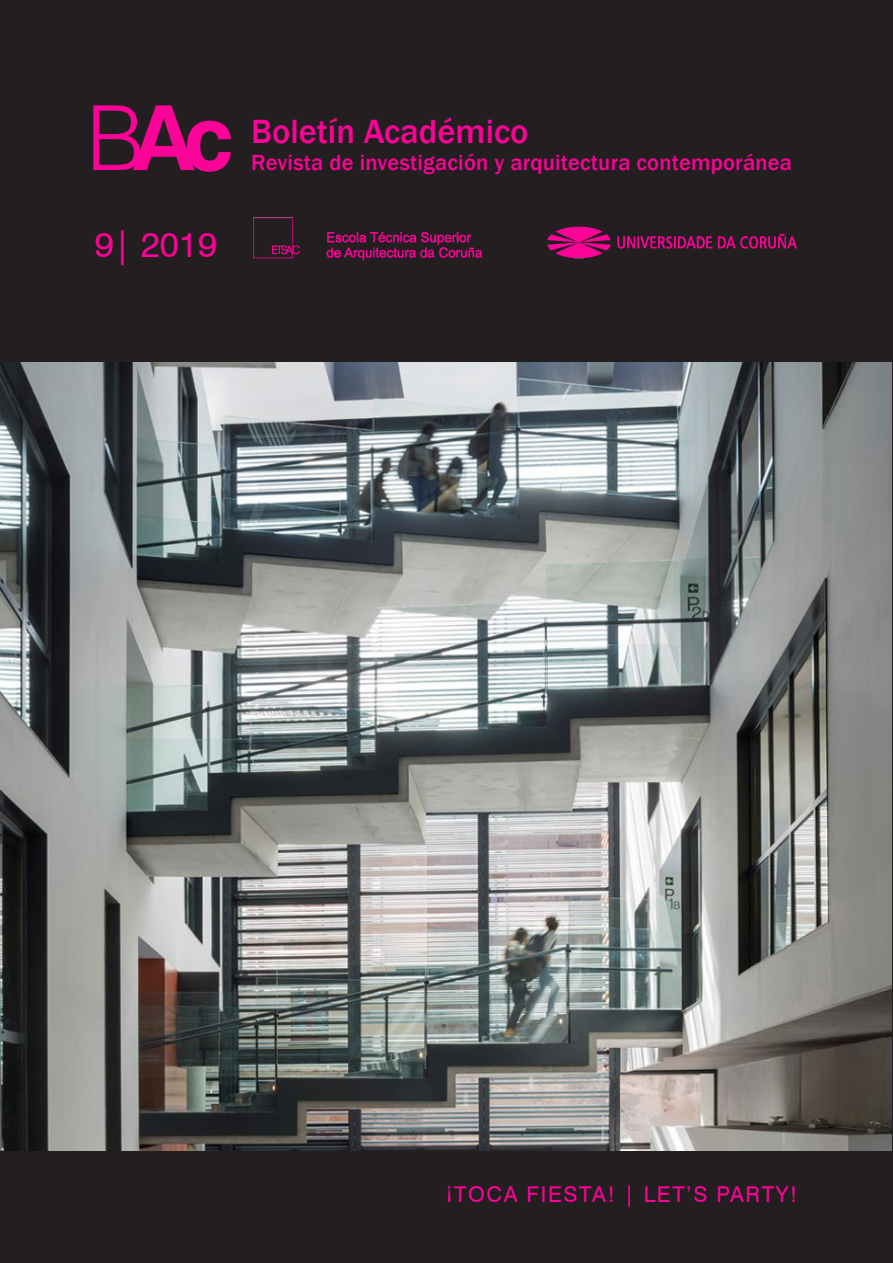
<style>
.page{position:relative;width:893px;height:1263px;background:#231f20}
.page>*{position:absolute;margin:0;border:0;box-sizing:border-box;transform-origin:0 0}
.t1{font:700 90px "Swiss 721 BT";color:#fa0396}
.t2{font:34.8px "Swiss 721 BT";color:#fa0396}
.t3{font:500 34.5px "Franklin Gothic";color:#fa0396}
.t4{font:500 22.5px "Franklin Gothic";letter-spacing:.01em;color:#fa0396}
.t5{font:21.75px "Swiss 721 BT";letter-spacing:.07em;color:#fa0396}
.s1{font-weight:300}
</style>
<div class="page">
<div style="left:86px;top:81px;width:169px;height:89px;background:#231f20"></div>
<div style="left:251px;top:102px;width:567px;height:68px;background:#231f20"></div>
<div style="left:86px;top:231px;width:146px;height:45px;background:#231f20"></div>
<img style="left:253px;top:218px;width:262px;height:51px">
<img style="left:548px;top:220px;width:249px;height:38px">
<img style="left:0;top:362px;width:891px;height:788px">
<p class="t1" style="left:86px;top:83px;width:149px"><span class="s1">B</span>Ac</p>
<p class="t3" style="left:251px;top:110px;width:279px">Boletín Académico</p>
<p class="t4" style="left:251px;top:149px;width:542px">Revista de investigación y arquitectura contemporánea</p>
<p class="t2" style="left:95px;top:224px;width:124px">9| 2019</p>
<p class="t5" style="left:446px;top:1181px;width:353px">¡TOCA FIESTA! | LET’S PARTY!</p>
</div>
